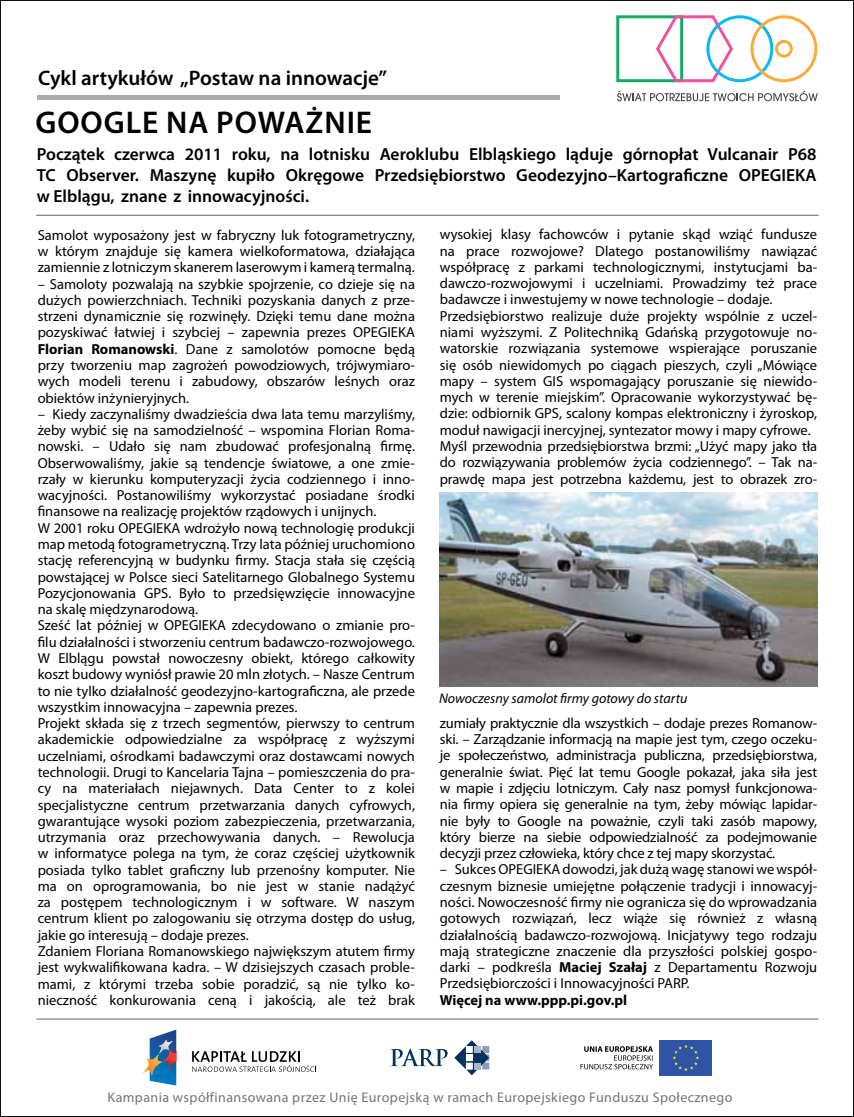
<style>
.page{position:relative;width:854px;height:1117px;background:#fff}
.page>*{position:absolute;margin:0;border:0;box-sizing:border-box;transform-origin:0 0}
.t1{font:600 31.5px "Myriad Pro";letter-spacing:.03em;color:#000}
.t2{font:600 21px "Myriad Pro";color:#000}
.t3{font:600 17.5px/21px "Myriad Pro";color:#000;text-align:justify}
.t4{font:14.53px/16.3px "Myriad Pro";color:#000;text-align:justify}
.t5{font:700 14.53px "Myriad Pro";color:#000}
.t6{font:14px "Myriad Pro";letter-spacing:.03em;color:#787470}
.t7{font:italic 14px "Myriad Pro";color:#000}
.s1{font-weight:700}
</style>
<div class="page">
<img style="left:439px;top:493px;width:377px;height:193px">
<hr style="left:37px;top:95px;width:522px;height:4px;background:#adaba9">
<svg style="left:616px;top:15px;width:202px;height:86px"></svg>
<hr style="left:36px;top:1018px;width:782px;height:1px;background:#8a8583">
<hr style="left:36px;top:214px;width:782px;height:2px;background:#8a8583">
<svg style="left:454px;top:1040px;width:35px;height:34px"></svg>
<svg style="left:390px;top:1048px;width:57px;height:17px"></svg>
<svg style="left:192px;top:1051px;width:124px;height:20px"></svg>
<svg style="left:142px;top:1029px;width:34px;height:56px"></svg>
<div style="left:659px;top:1039px;width:53px;height:36px;background:#2f54a5"></div>
<svg style="left:673px;top:1045px;width:26px;height:25px"></svg>
<svg style="left:580px;top:1046px;width:73px;height:23px"></svg>
<h2 class="t2" style="left:38px;top:65px;width:350px">Cykl artykułów „Postaw na innowacje”</h2>
<h1 class="t1" style="left:35px;top:103px;width:338px">Google na poważnie</h1>
<p class="t3" style="left:37px;top:143px;width:781px">Początek czerwca 2011 roku, na lotnisku Aeroklubu Elbląskiego ląduje górnopłat Vulcanair P68<br>TC Observer. Maszynę kupiło Okręgowe Przedsiębiorstwo Geodezyjno–Kartograficzne OPEGIE KA w Elblągu, znane z innowacyjności.</p>
<p class="t4" style="left:38px;top:226px;width:379px">Samolot wyposażony jest w fabryczny luk fotogrametryczny, w którym znajduje się kamera wielkoformatowa, działająca zamiennie z lotniczym skanerem laserowym i kamerą termalną.</p>
<p class="t4" style="left:38px;top:275px;width:379px">– Samoloty pozwalają na szybkie spojrzenie, co dzieje się na dużych powierzchniach. Techniki pozyskania danych z prze&shy;strzeni dynamicznie się rozwinęły. Dzięki temu dane można pozyskiwać łatwiej i szybciej – zapewnia prezes OPEGIEKA <span class="s1">Florian Romanowski</span>. Dane z samolotów pomocne będą przy tworzeniu map zagrożeń powodziowych, trójwymiaro&shy;wych modeli terenu i zabudowy, obszarów leśnych oraz obiektów inżynieryjnych.</p>
<p class="t4" style="left:38px;top:405px;width:379px;text-align:left">– Kiedy zaczynaliśmy dwadzieścia dwa lata temu marzyliśmy, żeby wybić się na samodzielność – wspomina Florian Roma&shy;nowski. – Udało się nam zbudować profesjonalną firmę.<br>Obserwowaliśmy, jakie są tendencje światowe, a one zmie&shy;rzały w kierunku komputeryzacji życia codziennego i inno&shy;wacyjności. Postanowiliśmy wykorzystać posiadane środki finansowe na realizację projektów rządowych i unijnych.<br>W 2001 roku OPEGIEKA wdrożyło nową technologię produkcji map metodą fotogrametryczną. Trzy lata później uruchomiono stację referencyjną w budynku firmy. Stacja stała się częścią powstającej w Polsce sieci Satelitarnego Globalnego Systemu Pozycjonowania GPS. Było to przedsięwzięcie innowacyjne na skalę międzynarodową.<br>Sześć lat później w OPEGIEKA zdecydowano o zmianie pro&shy;filu działalności i stworzeniu centrum badawczo-rozwojowego.<br>W Elblągu powstał nowoczesny obiekt, którego całkowity koszt budowy wyniósł prawie 20 mln złotych. – Nasze Centrum to nie tylko działalność geodezyjno-kartograficzna, ale przede wszystkim innowacyjna – zapewnia prezes.<br>Projekt składa się z trzech segmentów, pierwszy to centrum akademickie odpowiedzialne za współpracę z wyższymi uczelniami, ośrodkami badawczymi oraz dostawcami nowych technologii. Drugi to Kancelaria Tajna – pomieszczenia do pra&shy;cy na materiałach niejawnych. Data Center to z kolei specjalistyczne centrum przetwarzania danych cyfrowych, gwarantujące wysoki poziom zabezpieczenia, przetwarzania, utrzymania oraz przechowywania danych. – Rewolucja w informatyce polega na tym, że coraz częściej użytkownik posiada tylko tablet graficzny lub przenośny komputer. Nie ma on oprogramowania, bo nie jest w stanie nadążyć za postępem technologicznym i w software. W naszym centrum klient po zalogowaniu się otrzyma dostęp do usług, jakie go interesują – dodaje prezes.<br>Zdaniem Floriana Romanowskiego największym atutem firmy jest wykwalifikowana kadra. – W dzisiejszych czasach proble&shy;mami, z którymi trzeba sobie poradzić, są nie tylko ko&shy;nieczność konkurowania ceną i jakością, ale też brak</p>
<p class="t4" style="left:439px;top:226px;width:379px;text-align:left">wysokiej klasy fachowców i pytanie skąd wziąć fundusze na prace rozwojowe? Dlatego postanowiliśmy nawiązać współpracę z parkami technologicznymi, instytucjami ba&shy;dawczo-rozwojowymi i uczelniami. Prowadzimy też prace badawcze i inwestujemy w nowe technologie – dodaje.<br>Przedsiębiorstwo realizuje duże projekty wspólnie z uczel&shy;niami wyższymi. Z Politechniką Gdańską przygotowuje no&shy;watorskie rozwiązania systemowe wspierające poruszanie się osób niewidomych po ciągach pieszych, czyli „Mówiące mapy – system GIS wspomagający poruszanie się niewido&shy;mych w terenie miejskim”. Opracowanie wykorzystywać bę&shy;dzie: odbiornik GPS, scalony kompas elektroniczny i żyroskop, moduł nawigacji inercyjnej, syntezator mowy i mapy cyfrowe.<br>Myśl przewodnia przedsiębiorstwa brzmi: „Użyć mapy jako tła do rozwiązywania problemów życia codziennego”. – Tak na&shy;prawdę mapa jest potrzebna każdemu, jest to obrazek zro-</p>
<p class="t7" style="left:439px;top:690px;width:250px">Nowoczesny samolot firmy gotowy do startu</p>
<p class="t4" style="left:439px;top:714px;width:379px">zumiały praktycznie dla wszystkich – dodaje prezes Romanow&shy;ski. – Zarządzanie informacją na mapie jest tym, czego oczeku&shy;je społeczeństwo, administracja publiczna, przedsiębiorstwa, generalnie świat. Pięć lat temu Google pokazał, jaka siła jest w mapie i zdjęciu lotniczym. Cały nasz pomysł funkcjonowa&shy;nia firmy opiera się generalnie na tym, żeby mówiąc lapidar&shy;nie były to Google na poważnie, czyli taki zasób mapowy, który bierze na siebie odpowiedzialność za podejmowanie decyzji przez człowieka, który chce z tej mapy skorzystać.</p>
<p class="t4" style="left:439px;top:861px;width:379px">– Sukces OPEGIEKA dowodzi, jak dużą wagę stanowi we współ&shy;czesnym biznesie umiejętne połączenie tradycji i innowacyj&shy;ności. Nowoczesność firmy nie ogranicza się do wprowadzania gotowych rozwiązań, lecz wiąże się również z własną działalnością badawczo-rozwojową. Inicjatywy tego rodzaju mają strategiczne znaczenie dla przyszłości polskiej gospo&shy;darki – podkreśla <span class="s1">Maciej Szałaj</span> z Departamentu Rozwoju Przedsiębiorczości i Innowacyjności PARP.</p>
<p class="t5" style="left:439px;top:990px;width:189px">Więcej na www.ppp.pi.gov.pl</p>
<p class="t6" style="left:107px;top:1088px;width:626px">Kampania współfinansowana przez Unię Europejską w ramach Europejskiego Funduszu Społecznego</p>
</div>
